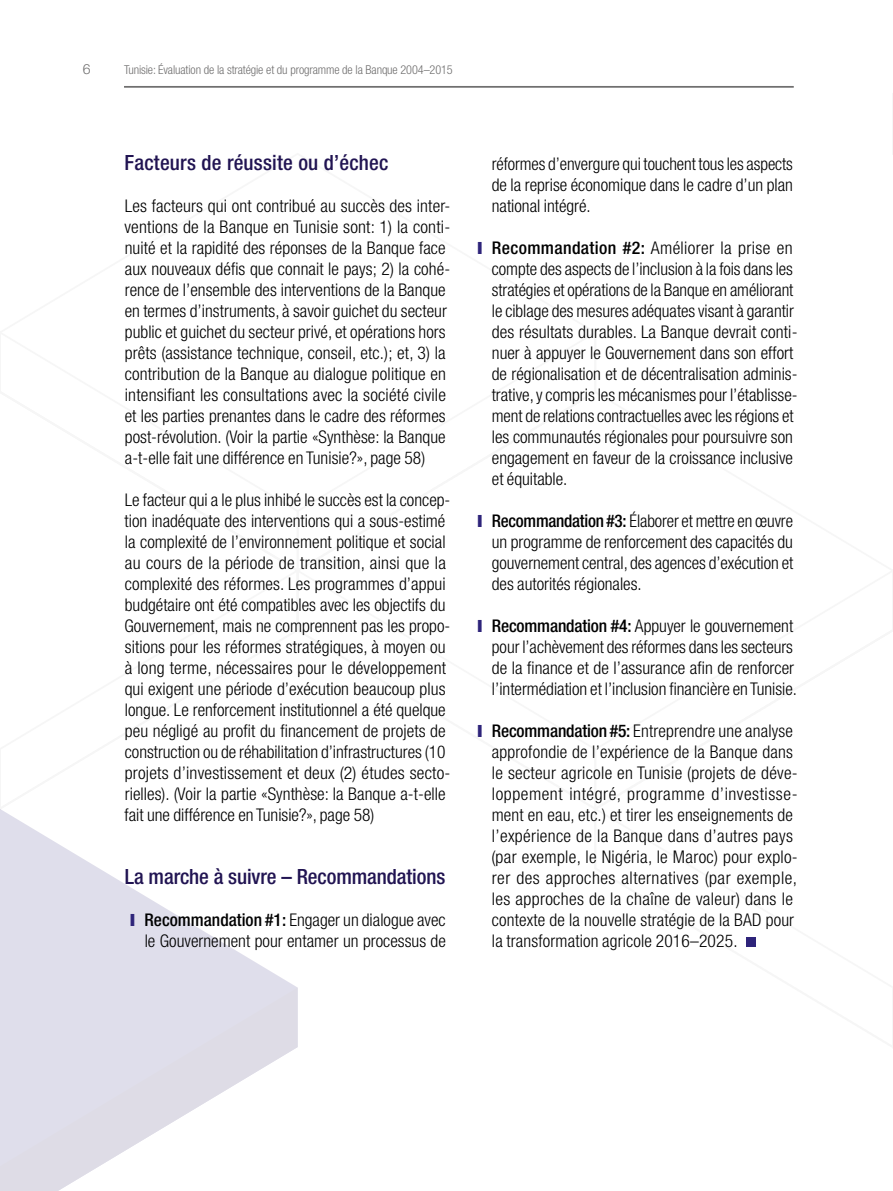
<style>
.page{position:relative;width:893px;height:1191px;background:#fff}
.page>*{position:absolute;margin:0;border:0;box-sizing:border-box;transform-origin:0 0}
.t1{font:500 condensed 21px "Helvetica Neue LT Std";letter-spacing:-.005em;color:#211452}
.t2{font:300 condensed 17.5px/21px "Helvetica Neue LT Std";letter-spacing:.005em;color:#000}
.t3{font:300 14px "Helvetica Neue LT Std";color:#706f6f}
.t4{font:300 condensed 12.25px "Helvetica Neue LT Std";letter-spacing:-.01em;color:#706f6f}
.s1{color:#2e247a}
.s2{font-weight:500}
</style>
<div class="page">
<svg style="left:0;top:809px;width:296px;height:178px;fill:#e7e6ef"></svg>
<svg style="left:1px;top:987px;width:297px;height:204px;fill:#dfdeeb"></svg>
<svg style="left:0;top:987px;width:1px;height:204px"></svg>
<hr style="left:124px;top:86px;width:670px;height:2px;background:#706f6f">
<div style="left:746px;top:937px;width:9px;height:10px;background:#2e247a"></div>
<p class="t3" style="left:83px;top:61px;width:9px">6</p>
<p class="t4" style="left:124px;top:63px;width:330px">Tunisie: Évaluation de la stratégie et du programme de la Banque 2004–2015</p>
<p class="t1" style="left:125px;top:150px;width:265px">Facteurs de réussite ou d’échec</p>
<p class="t2" style="left:124px;top:195px;width:327px">Les facteurs qui ont contribué au succès des inter&shy;ventions de la Banque en Tunisie sont: 1) la conti&shy;nuité et la rapidité des réponses de la Banque face aux nouveaux défis que connait le pays; 2) la cohé&shy;rence de l’ensemble des interventions de la Banque en termes d’instruments, à savoir guichet du secteur public et guichet du secteur privé, et opérations hors prêts (assistance technique, conseil, etc.); et, 3) la contribution de la Banque au dialogue politique en intensifiant les consultations avec la société civile et les parties prenantes dans le cadre des réformes post-révolution. (Voir la partie «Synthèse: la Banque a-t-elle fait une différence en Tunisie?», page 58)</p>
<p class="t2" style="left:125px;top:489px;width:327px">Le facteur qui a le plus inhibé le succès est la concep&shy;tion inadéquate des interventions qui a sous-estimé la complexité de l’environnement politique et social au cours de la période de transition, ainsi que la complexité des réformes. Les programmes d’appui budgétaire ont été compatibles avec les objectifs du Gouvernement, mais ne comprennent pas les propo&shy;sitions pour les réformes stratégiques, à moyen ou à long terme, nécessaires pour le développement qui exigent une période d’exécution beaucoup plus longue. Le renforcement institutionnel a été quelque peu négligé au profit du financement de projets de construction ou de réhabilitation d’infrastructures (10 projets d’investissement et deux (2) études secto&shy;rielles). (Voir la partie «Synthèse: la Banque a-t-elle fait une différence en Tunisie?», page 58)</p>
<p class="t1" style="left:125px;top:864px;width:322px">La marche à suivre – Recommandations</p>
<p class="t2" style="left:130px;top:909px;width:317px;text-align:right"><span class="s1">❙</span> <span class="s2">Recommandation #1:</span> Engager un dialogue avec le Gouvernement pour entamer un processus de</p>
<p class="t2" style="left:492px;top:153px;width:303px;text-align:justify">réformes d’envergure qui touchent tous les aspects de la reprise économique dans le cadre d’un plan national intégré.</p>
<p class="t2" style="left:492px;top:237px;width:307px;text-indent:-14px"><span class="s1">❙</span> <span class="s2">Recommandation #2:</span> Améliorer la prise en compte des aspects de l’inclusion à la fois dans les stratégies et opérations de la Banque en améliorant le ciblage des mesures adéquates visant à garantir des résultats durables. La Banque devrait conti&shy;nuer à appuyer le Gouvernement dans son effort de régionalisation et de décentralisation adminis&shy;trative, y compris les mécanismes pour l’établisse&shy;ment de relations contractuelles avec les régions et les communautés régionales pour poursuivre son engagement en faveur de la croissance inclusive et équitable.</p>
<p class="t2" style="left:492px;top:510px;width:303px;text-align:justify;text-indent:-14px"><span class="s1">❙</span> <span class="s2">Recommandation #3:</span> Élaborer et mettre en œuvre un programme de renforcement des capacités du gouvernement central, des agences d’exécution et des autorités régionales.</p>
<p class="t2" style="left:492px;top:615px;width:307px;text-indent:-14px"><span class="s1">❙</span> <span class="s2">Recommandation #4:</span> Appuyer le gouvernement pour l’achèvement des réformes dans les secteurs de la finance et de l’assurance afin de renforcer l’intermédiation et l’inclusion financière en Tunisie.</p>
<p class="t2" style="left:491px;top:720px;width:308px;text-indent:-14px"><span class="s1">❙</span> <span class="s2">Recommandation #5:</span> Entreprendre une analyse approfondie de l’expérience de la Banque dans le secteur agricole en Tunisie (projets de déve&shy;loppement intégré, programme d’investisse&shy;ment en eau, etc.) et tirer les enseignements de l’expérience de la Banque dans d’autres pays (par exemple, le Nigéria, le Maroc) pour explo&shy;rer des approches alternatives (par exemple, les approches de la chaîne de valeur) dans le contexte de la nouvelle stratégie de la BAD pour la transformation agricole 2016–2025.</p>
</div>
